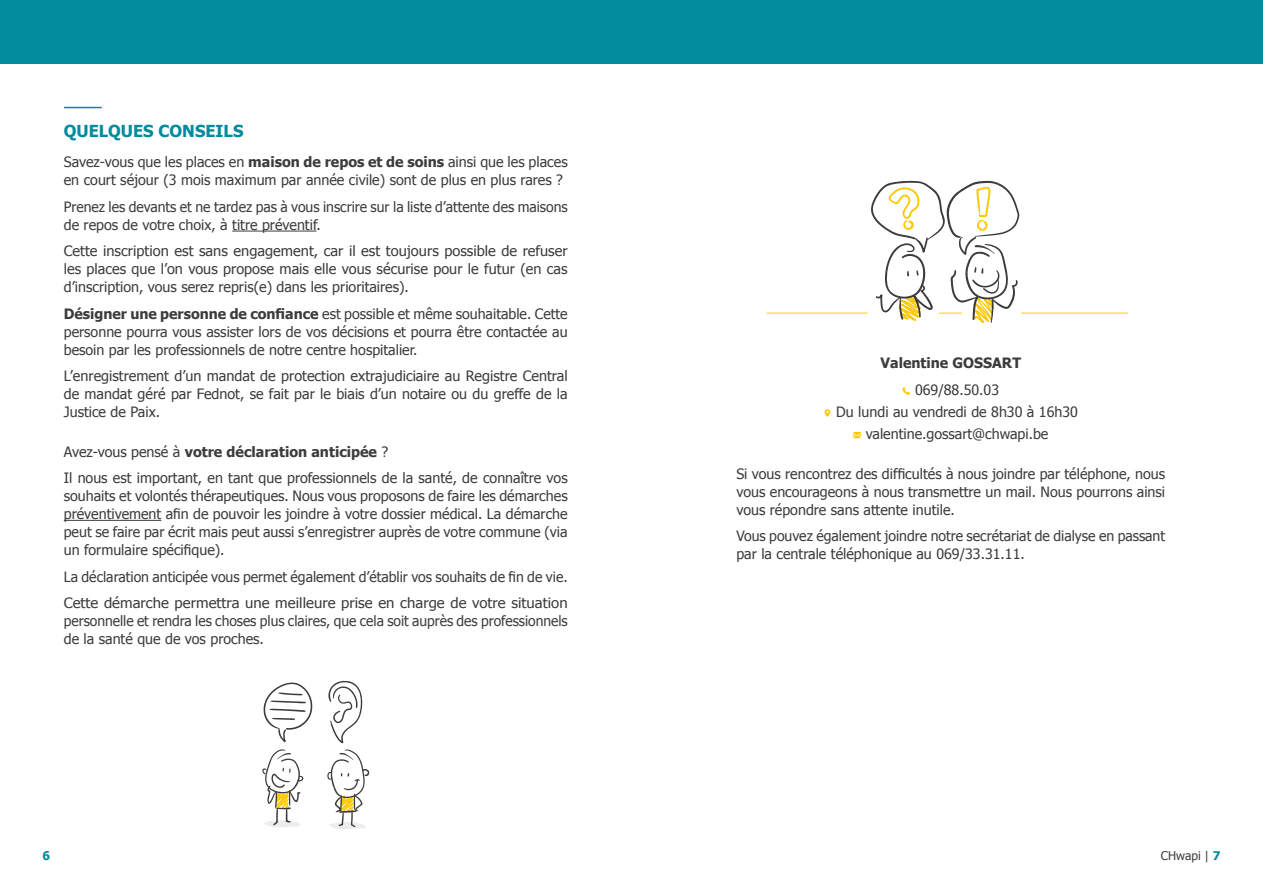
<style>
.page{position:relative;width:1263px;height:893px;background:#fff}
.page>*{position:absolute;margin:0;border:0;box-sizing:border-box;transform-origin:0 0}
.t1{font:700 16.5px "Tahoma";color:#008c9d}
.t2{font:14.25px/18px "Tahoma";color:#3c3c3b}
.t3{font:700 14.25px "Tahoma";color:#3c3c3b}
.t4{font:12px "Tahoma";color:#3c3c3b}
.t5{font:700 12px "Tahoma";color:#008c9d}
.s1{font-weight:700}
.s2{font-weight:700;color:#008c9d}
</style>
<div class="page">
<div style="left:0;top:0;width:1263px;height:64px;background:#008c9d"></div>
<hr style="left:232px;top:231px;width:84px;height:1px;background:#3c3c3b">
<hr style="left:64px;top:520px;width:97px;height:1px;background:#3c3c3b">
<hr style="left:65px;top:107px;width:36px;height:1px;background:#008c9d">
<svg style="left:327px;top:749px;width:43px;height:80px"></svg>
<svg style="left:262px;top:749px;width:42px;height:78px"></svg>
<svg style="left:328px;top:680px;width:34px;height:63px"></svg>
<svg style="left:263px;top:682px;width:50px;height:60px"></svg>
<hr style="left:766px;top:313px;width:101px;height:1px;background:#fc0">
<hr style="left:1021px;top:313px;width:107px;height:1px;background:#fc0">
<svg style="left:871px;top:180px;width:148px;height:143px"></svg>
<p class="t1" style="left:64px;top:119px;width:181px">QUELQUES CONSEILS</p>
<p class="t2" style="left:64px;top:153px;width:505px">Savez-vous que les places en <span class="s1">maison de repos et de soins</span> ainsi que les places en court séjour (3 mois maximum par année civile) sont de plus en plus rares ?</p>
<p class="t2" style="left:64px;top:197px;width:505px">Prenez les devants et ne tardez pas à vous inscrire sur la liste d’attente des maisons de repos de votre choix, à titre préventif.</p>
<p class="t2" style="left:64px;top:242px;width:505px;text-align:justify">Cette inscription est sans engagement, car il est toujours possible de refuser les places que l’on vous propose mais elle vous sécurise pour le futur (en cas d’inscription, vous serez repris(e) dans les prioritaires).</p>
<p class="t2" style="left:64px;top:304px;width:505px;text-align:justify"><span class="s1">Désigner une personne de confiance</span> est possible et même souhaitable. Cette personne pourra vous assister lors de vos décisions et pourra être contactée au besoin par les professionnels de notre centre hospitalier.</p>
<p class="t2" style="left:64px;top:367px;width:505px;text-align:justify">L’enregistrement d’un mandat de protection extrajudiciaire au Registre Central de mandat géré par Fednot, se fait par le biais d’un notaire ou du greffe de la Justice de Paix.</p>
<p class="t2" style="left:64px;top:438px;width:505px;line-height:26.5px">Avez-vous pensé à <span class="s1">votre déclaration anticipée</span> ?<br>Il nous est important, en tant que professionnels de la santé, de connaître vos</p>
<p class="t2" style="left:64px;top:486px;width:505px;text-align:justify">souhaits et volontés thérapeutiques. Nous vous proposons de faire les démarches préventivement afin de pouvoir les joindre à votre dossier médical. La démarche peut se faire par écrit mais peut aussi s’enregistrer auprès de votre commune (via un formulaire spécifique).</p>
<p class="t2" style="left:64px;top:563px;width:505px;line-height:26.5px">La déclaration anticipée vous permet également d’établir vos souhaits de fin de vie.<br>Cette démarche permettra une meilleure prise en charge de votre situation</p>
<p class="t2" style="left:64px;top:611px;width:505px">personnelle et rendra les choses plus claires, que cela soit auprès des professionnels de la santé que de vos proches.</p>
<p class="t3" style="left:880px;top:353px;width:142px">Valentine GOSSART</p>
<p class="t2" style="left:836px;top:378px;width:243px;line-height:22.2px;text-align:center">069/88.50.03<br>Du lundi au vendredi de 8h30 à 16h30 valentine.gossart@chwapi.be</p>
<p class="t2" style="left:736px;top:464px;width:430px;text-align:justify">Si vous rencontrez des difficultés à nous joindre par téléphone, nous vous encourageons à nous transmettre un mail. Nous pourrons ainsi vous répondre sans attente inutile.</p>
<p class="t2" style="left:736px;top:526px;width:430px">Vous pouvez également joindre notre secrétariat de dialyse en passant par la centrale téléphonique au 069/33.31.11.</p>
<p class="t5" style="left:43px;top:847px;width:9px">6</p>
<p class="t4" style="left:1161px;top:847px;width:61px">CHwapi | <span class="s2">7</span></p>
</div>
